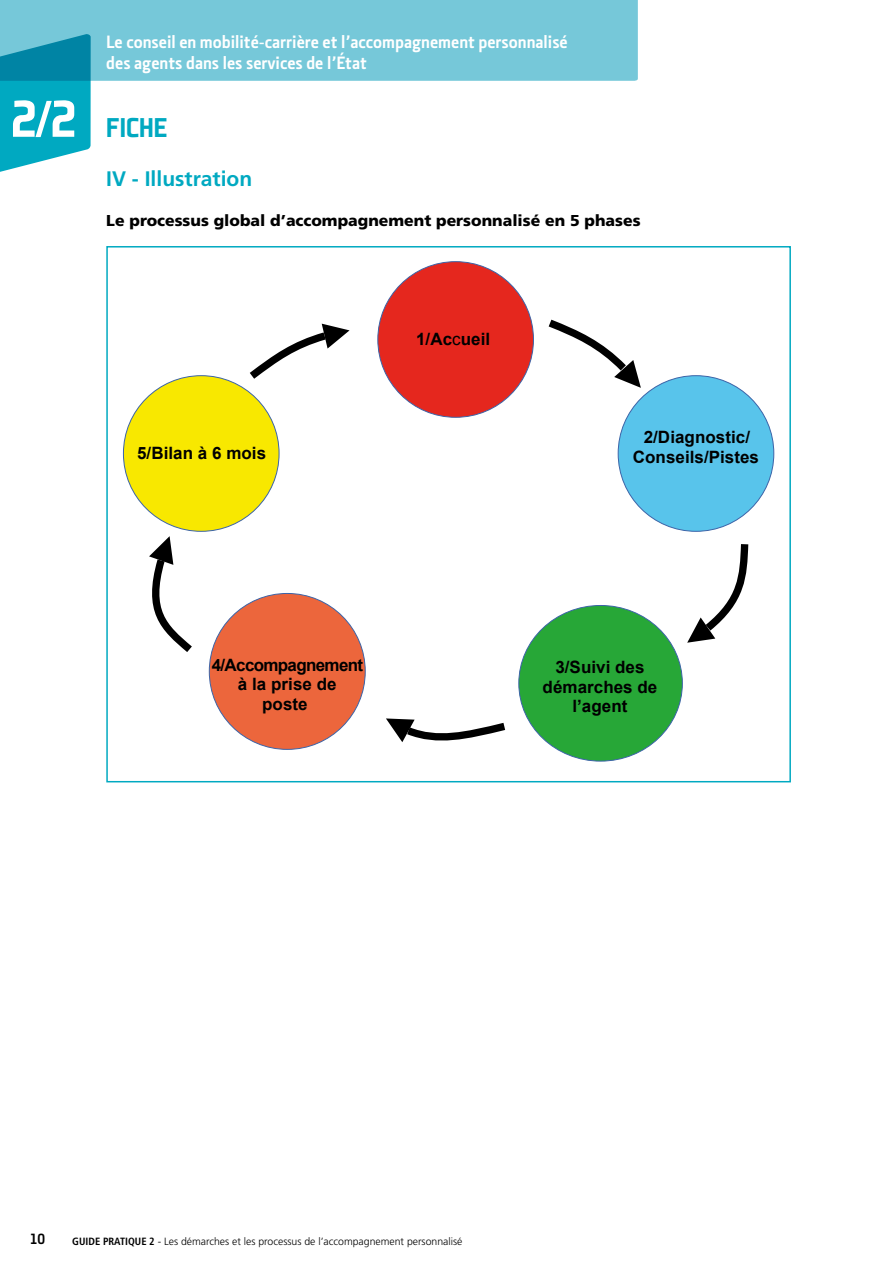
<style>
.page{position:relative;width:893px;height:1263px;background:#fff}
.page>*{position:absolute;margin:0;border:0;box-sizing:border-box;transform-origin:0 0}
.t1{font:900 57px "Plexes";color:#fff}
.t2{font:900 30px "Plexes";color:#00a9c1}
.t3{font:700 21px "Frutiger LT Std";color:#00a9c1}
.t4{font:700 18px/21px "Section";color:#fff}
.t5{font:700 16.95px/19.6px "Arial";letter-spacing:.005em;color:#000;text-align:center}
.t6{font:700 16.95px/19.4px "Arial";letter-spacing:-.04em;color:#000;text-align:center}
.t7{font:900 15.75px "Frutiger LT Std";color:#000}
.t8{font:15px "Section Bold Caps";color:#000}
.t9{font:300 10.5px "Frutiger";color:#000}
.s1{font-weight:400}
.s2{font-weight:700;font-stretch:condensed}
</style>
<div class="page">
<div style="left:0;top:0;width:638px;height:81px;background:#76c8d9"></div>
<svg style="left:0;top:34px;width:91px;height:138px;background:#1fa9c0"></svg>
<div style="left:123px;top:376px;width:156px;height:155px;background:#f8e800;border-radius:50%"></div>
<div style="left:209px;top:593px;width:156px;height:156px;background:#ec663c;border-radius:50%"></div>
<div style="left:519px;top:605px;width:163px;height:156px;background:#27a737;border-radius:50%"></div>
<div style="left:618px;top:376px;width:156px;height:155px;background:#58c4eb;border-radius:50%"></div>
<div style="left:378px;top:262px;width:155px;height:155px;background:#e5271e;border-radius:50%"></div>
<svg style="left:249px;top:324px;width:101px;height:55px"></svg>
<svg style="left:548px;top:319px;width:93px;height:69px"></svg>
<svg style="left:687px;top:544px;width:62px;height:99px"></svg>
<svg style="left:149px;top:536px;width:43px;height:116px"></svg>
<svg style="left:386px;top:718px;width:120px;height:24px"></svg>
<h1 class="t1" style="left:11px;top:88px;width:67px">2/2</h1>
<p class="t4" style="left:106px;top:31px;width:463px">Le conseil en mobilité-carrière et l’accompagnement personnalisé des agents dans les services de l’État</p>
<h2 class="t2" style="left:106px;top:111px;width:63px">FICHE</h2>
<p class="t3" style="left:106px;top:166px;width:147px">IV - Illustration</p>
<p class="t7" style="left:106px;top:211px;width:536px">Le processus global d’accompagnement personnalisé en 5 phases</p>
<p class="t5" style="left:137px;top:444px;width:131px">5/Bilan à 6 mois</p>
<p class="t5" style="left:416px;top:329px;width:76px">1/Ac<span class="s1">c</span>ueil</p>
<p class="t5" style="left:633px;top:428px;width:128px">2/Diagnostic/<br>Conseils/Pistes</p>
<p class="t6" style="left:212px;top:656px;width:153px">4/Accompagnement à la prise de<br>poste</p>
<p class="t5" style="left:543px;top:658px;width:116px">3/Suivi des démarches de l’agent</p>
<p class="t8" style="left:30px;top:1229px;width:17px">10</p>
<p class="t9" style="left:72px;top:1235px;width:392px"><span class="s2">GUIDE PRATIQUE 2</span> - Les démarches et les processus de l’accompagnement personnalisé</p>
</div>
